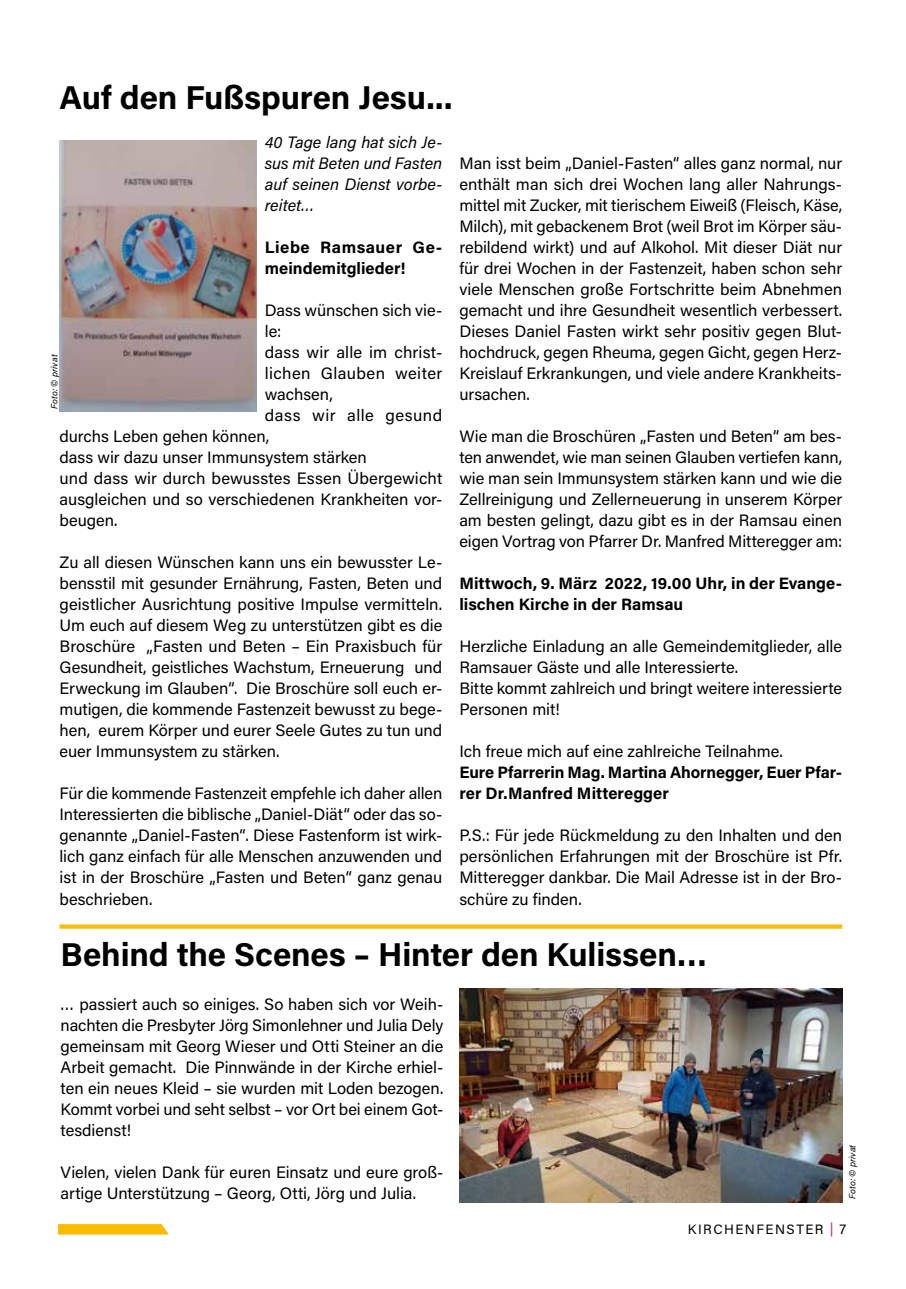
<style>
.page{position:relative;width:906px;height:1289px;background:#fff}
.page>*{position:absolute;margin:0;border:0;box-sizing:border-box;transform-origin:0 0}
.t1{font:700 33px "Acumin Pro";letter-spacing:-.005em;color:#000}
.t2{font:16.5px/21px "Acumin Pro";color:#000;text-align:justify}
.t3{font:700 16.5px/21px "Acumin Pro";color:#000}
.t4{font:italic 16.5px/21px "Acumin Pro";color:#000;text-align:justify}
.t5{font:16.5px "Acumin Pro";letter-spacing:.025em;color:#000}
.t6{font:16.5px "Acumin Pro";letter-spacing:.03em;color:#000}
.t7{font:13.5px "Acumin Pro";letter-spacing:.11em;color:#000}
.t8{font:italic 9px "Acumin Pro";letter-spacing:.015em;color:#000}
.s1{color:#a32f89}
</style>
<div class="page">
<svg style="left:58px;top:1224px;width:111px;height:10px"></svg>
<img style="left:60px;top:140px;width:196px;height:272px">
<img style="left:459px;top:988px;width:383px;height:214px">
<svg style="left:60px;top:924px;width:782px;height:4px;background:#fbc21c"></svg>
<h1 class="t1" style="left:60px;top:75px;width:394px">Auf den Fußspuren Jesu...</h1>
<p class="t4" style="left:265px;top:131px;width:179px">40 Tage lang hat sich Je&shy;sus mit Beten und Fasten auf seinen Dienst vorbe&shy;reitet…</p>
<p class="t3" style="left:265px;top:236px;width:179px">Liebe Ramsauer Ge&shy;meindemitglieder!</p>
<p class="t2" style="left:265px;top:299px;width:179px">Dass wünschen sich vie-</p>
<p class="t2" style="left:265px;top:320px;width:18px">le:</p>
<p class="t2" style="left:265px;top:341px;width:179px">dass wir alle im christ-</p>
<p class="t5" style="left:265px;top:362px;width:179px">lichen Glauben weiter</p>
<p class="t2" style="left:265px;top:383px;width:70px">wachsen,</p>
<p class="t6" style="left:265px;top:404px;width:179px">dass wir alle gesund</p>
<p class="t2" style="left:60px;top:425px;width:211px">durchs Leben gehen können,</p>
<p class="t2" style="left:60px;top:446px;width:309px">dass wir dazu unser I mmunsystem stärken</p>
<p class="t2" style="left:60px;top:467px;width:384px">und dass wir durch bewusstes Essen Übergewicht</p>
<p class="t2" style="left:60px;top:488px;width:384px">ausgleichen und so verschiedenen Krankheiten vor-</p>
<p class="t2" style="left:60px;top:509px;width:60px">beugen.</p>
<p class="t2" style="left:60px;top:551px;width:384px">Zu all diesen Wünschen kann uns ein bewusster Le&shy;bensstil mit gesunder Ernährung, Fasten, Beten und geistlicher Ausrichtung positive I mpulse vermitteln.<br>Um euch auf diesem Weg zu unterstützen gibt es die Broschüre „Fasten und Beten – Ein Praxisbuch für Gesundheit, geistliches Wachstum, Erneuerung und Erweckung im Glauben“. Die Broschüre soll euch er&shy;mutigen, die kommende Fastenzeit bewusst zu bege&shy;hen, eurem Körper und eurer Seele Gutes zu tun und euer I mmunsystem zu stärken.</p>
<p class="t2" style="left:60px;top:782px;width:384px">Für die kommende Fastenzeit empfehle ich daher allen I nteressierten die biblische „Daniel-Diät“ oder das so&shy;genannte „Daniel-Fasten“. Diese Fastenform ist wirk&shy;lich ganz einfach für alle Menschen anzuwenden und ist in der Broschüre „Fasten und Beten“ ganz genau beschrieben.</p>
<p class="t2" style="left:459px;top:152px;width:384px">Man isst beim „Daniel-Fasten“ alles ganz normal, nur enthält man sich drei Wochen lang aller Nahrungs&shy;mittel mit Zucker, mit tierischem Eiweiß (Fleisch, Käse, Milch), mit gebackenem Brot (weil Brot im Körper säu&shy;rebildend wirkt) und auf Alkohol. Mit dieser Diät nur für drei Wochen in der Fastenzeit, haben schon sehr viele Menschen große Fortschritte beim Abnehmen gemacht und ihre Gesundheit wesentlich verbessert.<br>Dieses Daniel Fasten wirkt sehr positiv gegen Blut&shy;hochdruck, gegen Rheuma, gegen Gicht, gegen Herz-Kreislauf Erkrankungen, und viele andere Krankheits&shy;ursachen.</p>
<p class="t2" style="left:459px;top:425px;width:384px">Wie man die Broschüren „Fasten und Beten“ am bes&shy;ten anwendet, wie man seinen Glauben vertiefen kann, wie man sein I mmunsystem stärken kann und wie die Zellreinigung und Zellerneuerung in unserem Körper am besten gelingt, dazu gibt es in der Ramsau einen eigen Vortrag von Pfarrer Dr. Manfred Mitteregger am:</p>
<p class="t3" style="left:459px;top:572px;width:384px">Mittwoch, 9. März 2022, 19.00 Uhr, in der Evange&shy;lischen Kirche in der Ramsau</p>
<p class="t2" style="left:459px;top:635px;width:384px;text-align:left">Herzliche Einladung an alle Gemeindemitglieder, alle Ramsauer Gäste und alle I nteressierte.<br>Bitte kommt zahlreich und bringt weitere interessierte Personen mit!</p>
<p class="t2" style="left:459px;top:740px;width:325px">Ich freue mich auf eine zahlreiche Teilnahme.</p>
<p class="t3" style="left:459px;top:761px;width:384px">Eure Pfarrerin Mag. Martina Ahornegger, Euer Pfar&shy;rer Dr.Manfred Mitteregger</p>
<p class="t2" style="left:459px;top:824px;width:384px">P.S.: Für jede Rückmeldung zu den I nhalten und den persönlichen Erfahrungen mit der Broschüre ist Pfr.<br>Mitteregger dankbar. Die Mail Adresse ist in der Bro&shy;schüre zu finden.</p>
<h1 class="t1" style="left:61px;top:931px;width:648px">Behind the Scenes – Hinter den Kulissen…</h1>
<p class="t2" style="left:61px;top:992px;width:384px">… passiert auch so einiges. So haben sich vor Weih&shy;nachten die Presbyter Jörg Simonlehner und Julia Dely gemeinsam mit Georg Wieser und Otti Steiner an die Arbeit gemacht. Die Pinnwände in der Kirche erhiel&shy;ten ein neues Kleid – sie wurden mit Loden bezogen.<br>Kommt vorbei und seht selbst – vor Ort bei einem Got&shy;tesdienst!</p>
<p class="t2" style="left:61px;top:1160px;width:384px">Vielen, vielen Dank für euren Einsatz und eure groß&shy;artige Unterstützung – Georg, Otti, Jörg und Julia.</p>
<p class="t8" style="left:48px;top:409px;width:56px;rotate:-90deg">Foto: © privat</p>
<p class="t8" style="left:846px;top:1199px;width:56px;rotate:-90deg">Foto: © privat</p>
<p class="t7" style="left:687px;top:1220px;width:160px">Kirchenfenster <span class="s1">|</span> 7</p>
</div>
